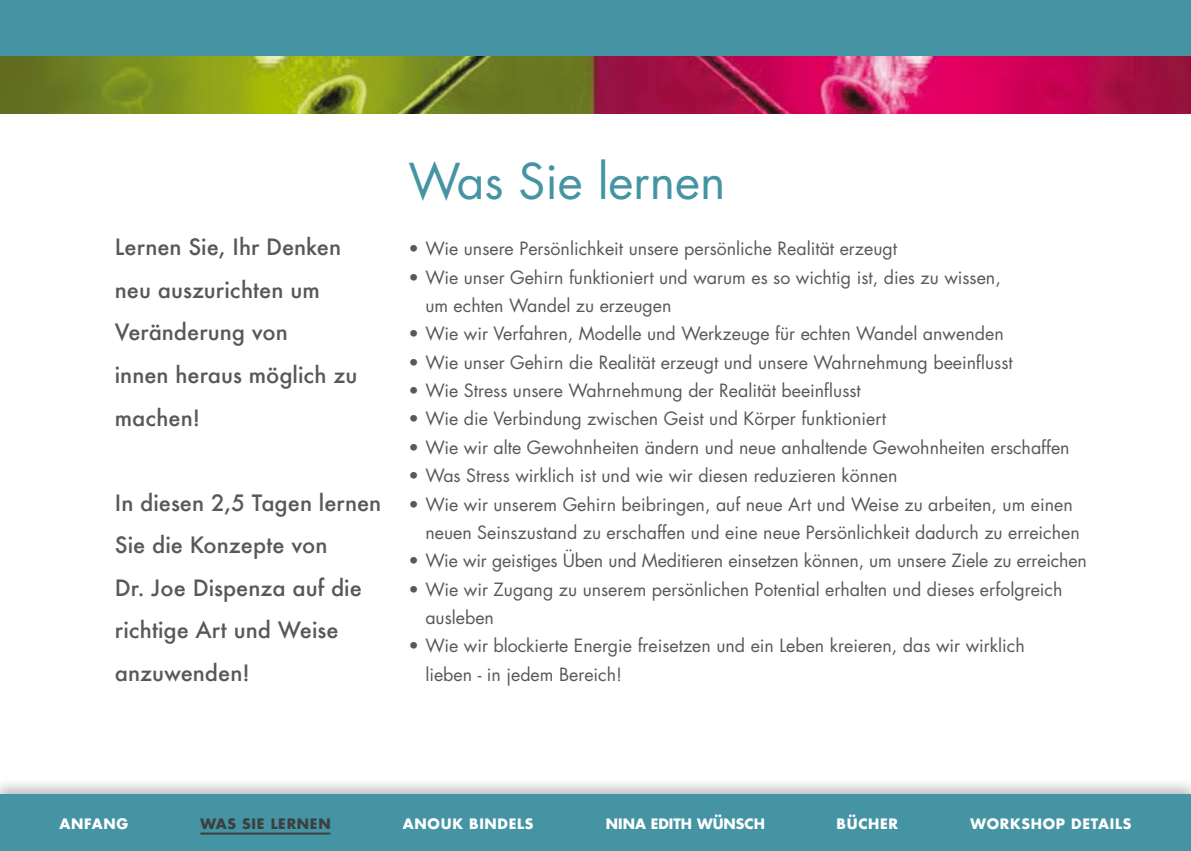
<style>
.page{position:relative;width:1191px;height:851px;background:#fff}
.page>*{position:absolute;margin:0;border:0;box-sizing:border-box;transform-origin:0 0}
.t1{font:48px "Futura";color:#4494a3}
.t2{font:500 22px/42.6px "Futura";color:#58585a}
.t3{font:17.8px/28.4px "Futura";color:#58585a}
.t4{font:700 14px "Futura";letter-spacing:.05em;color:#fff}
.t5{font:700 14px "Futura";color:#fff}
.t6{font:700 14px "Futura";letter-spacing:.05em;color:#3e3d40}
</style>
<div class="page">
<div style="left:0;top:776px;width:1191px;height:74px;background:#000;opacity:.25"></div>
<div style="left:0;top:794px;width:1191px;height:56px;background:#4494a3"></div>
<div style="left:0;top:0;width:1191px;height:57px;background:#4494a3"></div>
<img style="left:0;top:57px;width:1191px;height:56px">
<hr style="left:200px;top:832px;width:130px;height:2px;background:#3e3d40">
<p class="t2" style="left:115px;top:225px;width:244px">Lernen Sie, Ihr Denken neu auszurichten um<br>Veränderung von<br>innen heraus möglich zu machen!</p>
<p class="t2" style="left:115px;top:481px;width:268px">In diesen 2,5 Tagen lernen<br>Sie die Konzepte von<br>Dr. Joe Dispenza auf die richtige Art und Weise anzuwenden!</p>
<h1 class="t1" style="left:408px;top:148px;width:319px">Was Sie lernen</h1>
<p class="t3" style="left:408px;top:234px;width:490px">• Wie unsere Persönlichkeit unsere persönliche Realität erzeugt</p>
<p class="t3" style="left:425px;top:262px;width:577px;text-indent:-17px">• Wie unser Gehirn funktioniert und warum es so wichtig ist, dies zu wissen, um echten Wandel zu erzeugen</p>
<p class="t3" style="left:408px;top:319px;width:597px">• Wie wir Verfahren, Modelle und Werkzeuge für echten Wandel anwenden</p>
<p class="t3" style="left:408px;top:347px;width:606px">• Wie unser Gehirn die Realität erzeugt und unsere Wahrnehmung beeinflusst</p>
<p class="t3" style="left:408px;top:376px;width:454px">• Wie Stress unsere Wahrnehmung der Realität beeinflusst</p>
<p class="t3" style="left:408px;top:404px;width:479px">• Wie die Verbindung zwischen Geist und Körper funktioniert</p>
<p class="t3" style="left:408px;top:432px;width:663px">• Wie wir alte Gewohnheiten ändern und neue anhaltende Gewohnheiten erschaffen</p>
<p class="t3" style="left:408px;top:461px;width:490px">• Was Stress wirklich ist und wie wir diesen reduzieren können</p>
<p class="t3" style="left:425px;top:489px;width:656px;text-indent:-17px">• Wie wir unserem Gehirn beibringen, auf neue Art und Weise zu arbeiten, um einen neuen Seinszustand zu erschaffen und eine neue Persönlichkeit dadurch zu erreichen</p>
<p class="t3" style="left:408px;top:546px;width:680px">• Wie wir geistiges Üben und Meditieren einsetzen können, um unsere Ziele zu erreichen</p>
<p class="t3" style="left:425px;top:574px;width:638px;text-indent:-17px">• Wie wir Zugang zu unserem persönlichen Potential erhalten und dieses erfolgreich ausleben</p>
<p class="t3" style="left:425px;top:631px;width:601px;text-indent:-17px">• Wie wir blockierte Energie freisetzen und ein Leben kreieren, das wir wirklich lieben - in jedem Bereich!</p>
<p class="t4" style="left:60px;top:813px;width:70px">ANFANG</p>
<p class="t6" style="left:200px;top:813px;width:132px">WAS SIE LERNEN</p>
<p class="t4" style="left:403px;top:813px;width:132px">ANOUK BINDELS</p>
<p class="t5" style="left:606px;top:813px;width:161px">NINA EDITH WÜNSCH</p>
<p class="t4" style="left:836px;top:813px;width:63px">BÜCHER</p>
<p class="t4" style="left:970px;top:813px;width:29px">WORKSHO</p>
<p class="t4" style="left:1055px;top:813px;width:25px">P DETAILS</p>
</div>
